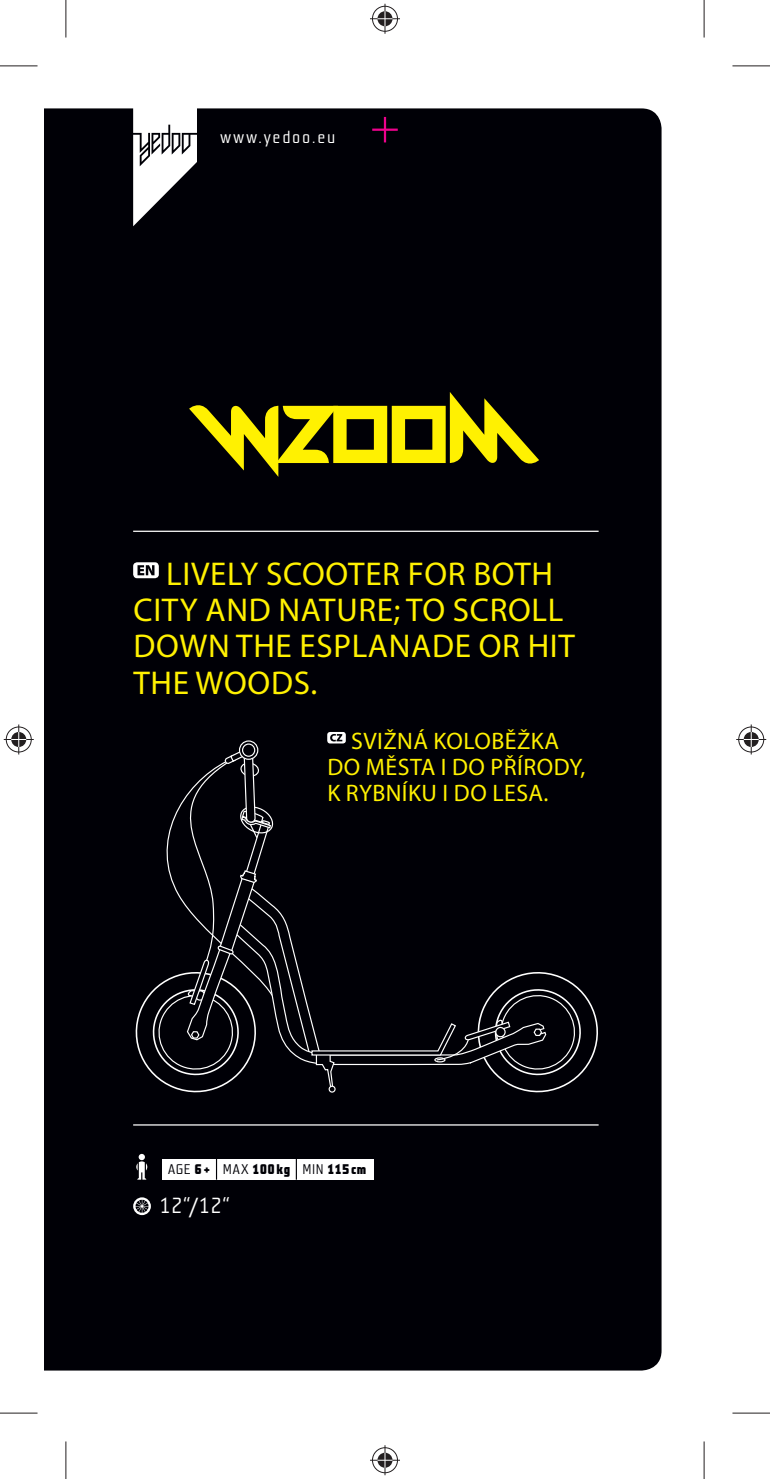
<style>
.page{position:relative;width:770px;height:1479px;background:#fff}
.page>*{position:absolute;margin:0;border:0;box-sizing:border-box;transform-origin:0 0}
.t1{font:33px/36px "Myriad Pro";letter-spacing:.02em;color:#fff101}
.t2{font:24px/26px "Myriad Pro";letter-spacing:.02em;color:#fff101}
.t3{font:21.75px "Teuton 23 Pro";color:#fff}
.t4{font:17.5px "Teuton 23 Pro";letter-spacing:.1em;color:#fff}
.t5{font:14px "Teuton 27 Pro";letter-spacing:.02em;color:#000006}
.s1{font-family:"Teuton 23 Pro"}
</style>
<div class="page">
<div style="left:45px;top:108px;width:616px;height:1262px;background:#000006"></div>
<svg style="left:133px;top:108px;width:64px;height:118px"></svg>
<hr style="left:384px;top:117px;width:2px;height:25px;background:#ed028c">
<hr style="left:372px;top:128px;width:26px;height:3px;background:#ed028c">
<hr style="left:133px;top:1124px;width:465px;height:1px;background:#fff">
<hr style="left:133px;top:530px;width:465px;height:2px;background:#fff">
<svg style="left:133px;top:562px;width:26px;height:16px"></svg>
<div style="left:126px;top:732px;width:481px;height:369px;background:#000006"></div>
<svg style="left:133px;top:1197px;width:18px;height:17px"></svg>
<div style="left:139px;top:1153px;width:6px;height:7px;background:#fff;border-radius:50%"></div>
<svg style="left:136px;top:1161px;width:11px;height:18px"></svg>
<div style="left:162px;top:1158px;width:211px;height:21px;background:#fff"></div>
<svg style="left:216px;top:1158px;width:1px;height:21px"></svg>
<svg style="left:296px;top:1158px;width:1px;height:21px"></svg>
<svg style="left:189px;top:392px;width:350px;height:85px;background:#625c04"></svg>
<hr style="left:0;top:65px;width:38px;height:1px;background:#231f20">
<hr style="left:732px;top:65px;width:37px;height:1px;background:#231f20">
<hr style="left:0;top:1412px;width:38px;height:1px;background:#231f20">
<hr style="left:732px;top:1412px;width:37px;height:1px;background:#231f20">
<hr style="left:65px;top:0;width:1px;height:37px;background:#231f20">
<hr style="left:65px;top:1441px;width:1px;height:37px;background:#231f20">
<hr style="left:703px;top:0;width:1px;height:37px;background:#231f20">
<hr style="left:703px;top:1441px;width:1px;height:37px;background:#231f20">
<div style="left:371px;top:5px;width:28px;height:28px;border:3px solid #fff;border-radius:50%"></div>
<hr style="left:370px;top:17px;width:30px;height:3px;background:#fff">
<hr style="left:383px;top:4px;width:3px;height:30px;background:#fff">
<div style="left:376px;top:10px;width:18px;height:18px;border:3px solid #fff;border-radius:50%"></div>
<div style="left:372px;top:6px;width:26px;height:26px;border:1px solid #231f20;border-radius:50%"></div>
<hr style="left:370px;top:18px;width:30px;height:1px;background:#231f20">
<hr style="left:384px;top:4px;width:1px;height:30px;background:#231f20">
<svg style="left:377px;top:11px;width:15px;height:15px"></svg>
<div style="left:371px;top:1445px;width:28px;height:28px;border:3px solid #fff;border-radius:50%"></div>
<hr style="left:370px;top:1458px;width:30px;height:3px;background:#fff">
<hr style="left:383px;top:1444px;width:3px;height:30px;background:#fff">
<div style="left:376px;top:1450px;width:18px;height:18px;border:3px solid #fff;border-radius:50%"></div>
<div style="left:372px;top:1447px;width:26px;height:25px;border:1px solid #231f20;border-radius:50%"></div>
<hr style="left:370px;top:1459px;width:30px;height:1px;background:#231f20">
<hr style="left:384px;top:1444px;width:1px;height:30px;background:#231f20">
<svg style="left:377px;top:1452px;width:15px;height:15px"></svg>
<div style="left:5px;top:725px;width:28px;height:28px;border:3px solid #fff;border-radius:50%"></div>
<hr style="left:4px;top:738px;width:30px;height:3px;background:#fff">
<hr style="left:17px;top:724px;width:3px;height:30px;background:#fff">
<div style="left:10px;top:730px;width:18px;height:18px;border:3px solid #fff;border-radius:50%"></div>
<div style="left:6px;top:726px;width:26px;height:26px;border:1px solid #231f20;border-radius:50%"></div>
<hr style="left:4px;top:739px;width:30px;height:1px;background:#231f20">
<hr style="left:18px;top:724px;width:1px;height:30px;background:#231f20">
<svg style="left:11px;top:732px;width:15px;height:15px"></svg>
<div style="left:737px;top:725px;width:28px;height:28px;border:3px solid #fff;border-radius:50%"></div>
<hr style="left:736px;top:738px;width:30px;height:3px;background:#fff">
<hr style="left:749px;top:724px;width:3px;height:30px;background:#fff">
<div style="left:742px;top:730px;width:18px;height:18px;border:3px solid #fff;border-radius:50%"></div>
<div style="left:738px;top:726px;width:26px;height:26px;border:1px solid #231f20;border-radius:50%"></div>
<hr style="left:736px;top:739px;width:30px;height:1px;background:#231f20">
<hr style="left:750px;top:724px;width:1px;height:30px;background:#231f20">
<svg style="left:743px;top:732px;width:15px;height:15px"></svg>
<p class="t4" style="left:220px;top:131px;width:117px">www.yedoo.eu</p>
<p class="t1" style="left:133px;top:559px;width:443px;text-indent:33px">LIVELY SCOOTER FOR BOTH<br>CITY AND NATURE; TO SCROLL<br>DOWN THE ESPLANADE OR HIT<br>THE WOODS.</p>
<p class="t2" style="left:327px;top:729px;width:259px;text-indent:24px">SVIŽNÁ KOLOBĚŽKA<br>DO MĚSTA I DO PŘÍRODY,<br>K RYBNÍKU I DO LESA.</p>
<p class="t5" style="left:168px;top:1164px;width:200px"><span class="s1">AGE</span> 6 + <span class="s1">MAX</span> 100 kg <span class="s1">MIN</span> 115 cm</p>
<p class="t3" style="left:159px;top:1198px;width:72px">12“/12“</p>
</div>
